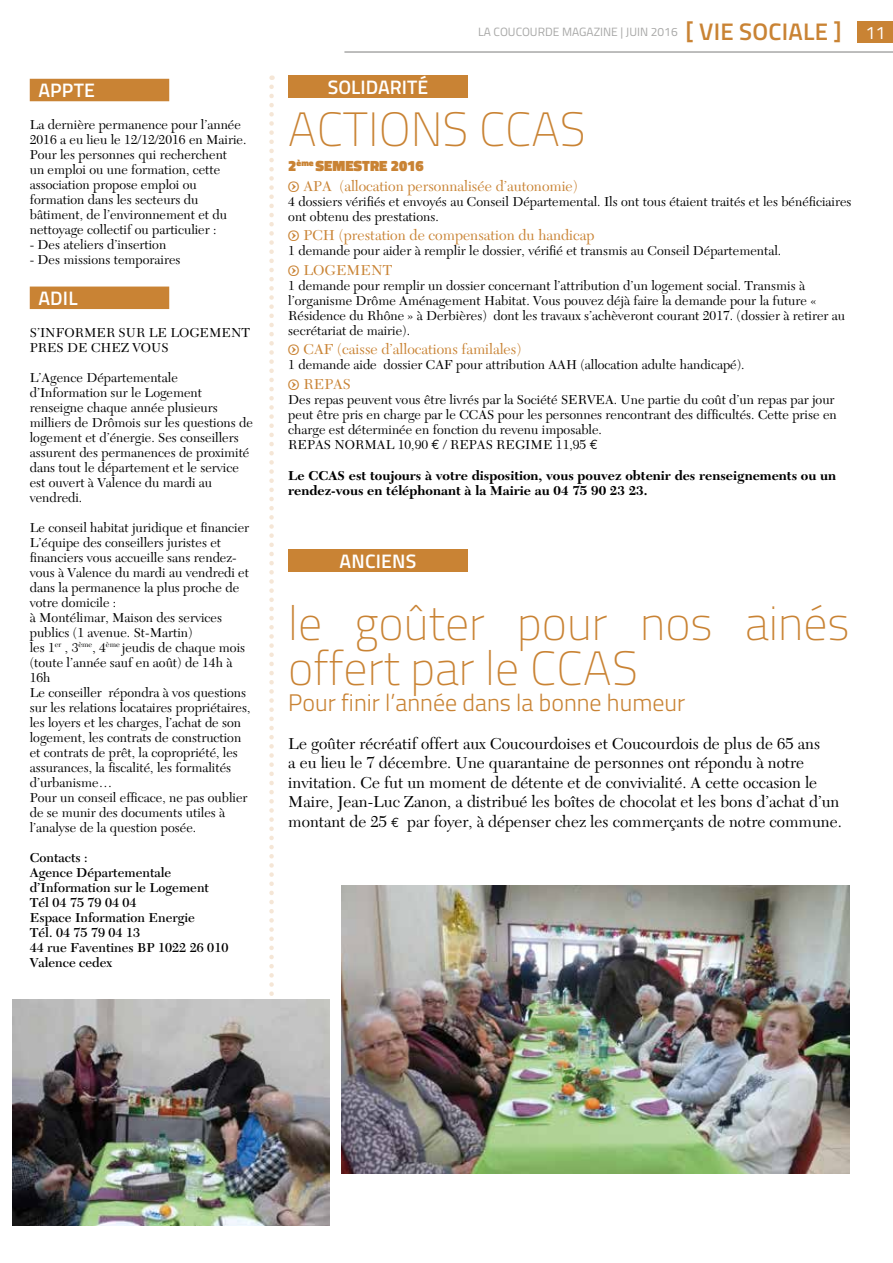
<style>
.page{position:relative;width:893px;height:1263px;background:#fff}
.page>*{position:absolute;margin:0;border:0;box-sizing:border-box;transform-origin:0 0}
.t1{font:100 48px/45px "Titillium";color:#c98334}
.t2{font:300 24px "Titillium";color:#c98334}
.t3{font:600 19.5px "Titillium";letter-spacing:.01em;color:#fff}
.t4{font:16.5px/19.5px "New Caledonia";color:#000}
.t5{font:15px "New Caledonia";color:#c98334}
.t6{font:900 15px "Titillium";color:#c98334}
.t7{font:13.5px/15px "New Caledonia";color:#000}
.t8{font:600 13.5px/15px "New Caledonia";color:#000}
.t9{font:700 13.5px/15px "New Caledonia";color:#000}
.t10{font:12px "Titillium";color:#a8a8a7}
.s1{font-weight:600;font-size:24px;color:#c98334}
.s2{font-size:18px;color:#fff}
.s3{font-family:"Bienvenue Picto";font-size:12px}
.s4{font-family:"Euro Mono"}
.s5{font-family:"Euro Mono";font-size:13.5px}
</style>
<div class="page">
<div style="left:858px;top:21px;width:35px;height:21px;background:#c98334"></div>
<hr style="left:344px;top:51px;width:549px;height:2px;background:#a8a8a7">
<div style="left:288px;top:75px;width:180px;height:23px;background:#c98334"></div>
<div style="left:288px;top:549px;width:180px;height:22px;background:#c98334"></div>
<svg style="left:269px;top:87px;width:5px;height:913px"></svg>
<div style="left:30px;top:79px;width:139px;height:22px;background:#c98334"></div>
<div style="left:30px;top:287px;width:139px;height:22px;background:#c98334"></div>
<img style="left:341px;top:886px;width:509px;height:288px">
<img style="left:13px;top:1000px;width:317px;height:225px">
<h3 class="t3" style="left:38px;top:75px;width:58px">APPTE</h3>
<p class="t7" style="left:30px;top:117px;width:218px">La dernière permanence pour l’année 2016 a eu lieu le 12/12/2016 en Mairie.<br>Pour les personnes qui recherchent<br>un emploi ou une formation, cette association propose emploi ou formation dans les secteurs du bâtiment, de l’environnement et du nettoyage collectif ou particulier :</p>
<p class="t7" style="left:30px;top:237px;width:138px">- Des ateliers d’insertion</p>
<p class="t7" style="left:30px;top:252px;width:152px">- Des missions temporaires</p>
<h3 class="t3" style="left:38px;top:283px;width:41px">ADIL</h3>
<p class="t7" style="left:30px;top:325px;width:222px">S’INFORMER SUR LE LOGEMENT<br>PRES DE CHEZ VOUS</p>
<p class="t7" style="left:30px;top:370px;width:225px">L’Agence Départementale d’Information sur le Logement renseigne chaque année plusieurs milliers de Drômois sur les questions de logement et d’énergie. Ses conseillers assurent des permanences de proximité dans tout le département et le service est ouvert à Valence du mardi au vendredi.</p>
<p class="t7" style="left:30px;top:520px;width:222px">Le conseil habitat juridique et financier L’équipe des conseillers juristes et financiers vous accueille sans rendez&shy;vous à Valence du mardi au vendredi et dans la permanence la plus proche de votre domicile :<br>à Montélimar, Maison des services publics (1 avenue. St-Martin)<br>les 1<sup>er</sup> , 3<sup>ème</sup>, 4<sup>ème</sup> jeudis de chaque mois (toute l’année sauf en août) de 14h à 16h<br>Le conseiller répondra à vos questions sur les relations locataires propriétaires, les loyers et les charges, l’achat de son logement, les contrats de construction et contrats de prêt, la copropriété, les assurances, la fiscalité, les formalités d’urbanisme…<br>Pour un conseil efficace, ne pas oublier de se munir des documents utiles à l’analyse de la question posée.</p>
<p class="t8" style="left:30px;top:850px;width:200px">Contacts :<br>Agence Départementale d’Information sur le Logement<br>Tél 04 75 79 04 04<br>Espace Information Energie<br>Tél. 04 75 79 04 13<br>44 rue Faventines BP 1022 26 010<br>Valence cedex</p>
<h3 class="t3" style="left:328px;top:72px;width:102px">SOLIDARITÉ</h3>
<p class="t10" style="left:478px;top:23px;width:409px">LA COUCOURDE MAGAZINE | JUIN 2016 <span class="s1">[ VIE SOCIALE ]</span> <span class="s2">11</span></p>
<h1 class="t1" style="left:288px;top:105px;width:299px">ACTIONS CCAS</h1>
<p class="t6" style="left:288px;top:155px;width:137px">2<sup>ème</sup> SEMESTRE 2016</p>
<p class="t5" style="left:288px;top:177px;width:291px"><span class="s3">q</span> APA (allocation personnalisée d’autonomie)</p>
<p class="t7" style="left:288px;top:194px;width:565px">4 dossiers vérifiés et envoyés au Conseil Départemental. Ils ont tous étaient traités et les bénéficiaires ont obtenu des prestations.</p>
<p class="t5" style="left:288px;top:227px;width:308px"><span class="s3">q</span> PCH (prestation de compensation du handicap</p>
<p class="t7" style="left:288px;top:244px;width:494px">1 demande pour aider à remplir le dossier, vérifié et transmis au Conseil Départemental.</p>
<p class="t5" style="left:288px;top:261px;width:105px"><span class="s3">q</span> LOGEMENT</p>
<p class="t7" style="left:288px;top:278px;width:558px">1 demande pour remplir un dossier concernant l’attribution d’un logement social. Transmis à l’organisme Drôme Aménagement Habitat. Vous pouvez déjà faire la demande pour la future « Résidence du Rhône » à Derbières) dont les travaux s’achèveront courant 2017. (dossier à retirer au secrétariat de mairie).</p>
<p class="t5" style="left:288px;top:341px;width:235px"><span class="s3">q</span> CAF (caisse d’allocations familales)</p>
<p class="t7" style="left:288px;top:358px;width:458px">1 demande aide dossier CAF pour attribution AAH (allocation adulte handicapé).</p>
<p class="t5" style="left:288px;top:375px;width:64px"><span class="s3">q</span> REPAS</p>
<p class="t7" style="left:288px;top:392px;width:550px">Des repas peuvent vous être livrés par la Société SERVEA. Une partie du coût d’un repas par jour peut être pris en charge par le CCAS pour les personnes rencontrant des difficultés. Cette prise en charge est déterminée en fonction du revenu imposable.<br>REPAS NORMAL 10,90 <span class="s4">E</span> / REPAS REGIME 11,95 <span class="s4">E</span></p>
<p class="t9" style="left:288px;top:468px;width:549px">Le CCAS est toujours à votre disposition, vous pouvez obtenir des renseignements ou un rendez-vous en téléphonant à la Mairie au 04 75 90 23 23.</p>
<h3 class="t3" style="left:340px;top:546px;width:78px">ANCIENS</h3>
<h1 class="t1" style="left:288px;top:598px;width:563px">le goûter pour nos ainés offert par le CCAS</h1>
<h2 class="t2" style="left:288px;top:685px;width:398px">Pour finir l’année dans la bonne humeur</h2>
<p class="t4" style="left:288px;top:734px;width:555px">Le goûter récréatif offert aux Coucourdoises et Coucourdois de plus de 65 ans<br>a eu lieu le 7 décembre. Une quarantaine de personnes ont répondu à notre invitation. Ce fut un moment de détente et de convivialité. A cette occasion le Maire, Jean-Luc Zanon, a distribué les boîtes de chocolat et les bons d’achat d’un montant de 25 <span class="s5">E</span> par foyer, à dépenser chez les commerçants de notre commune.</p>
</div>
